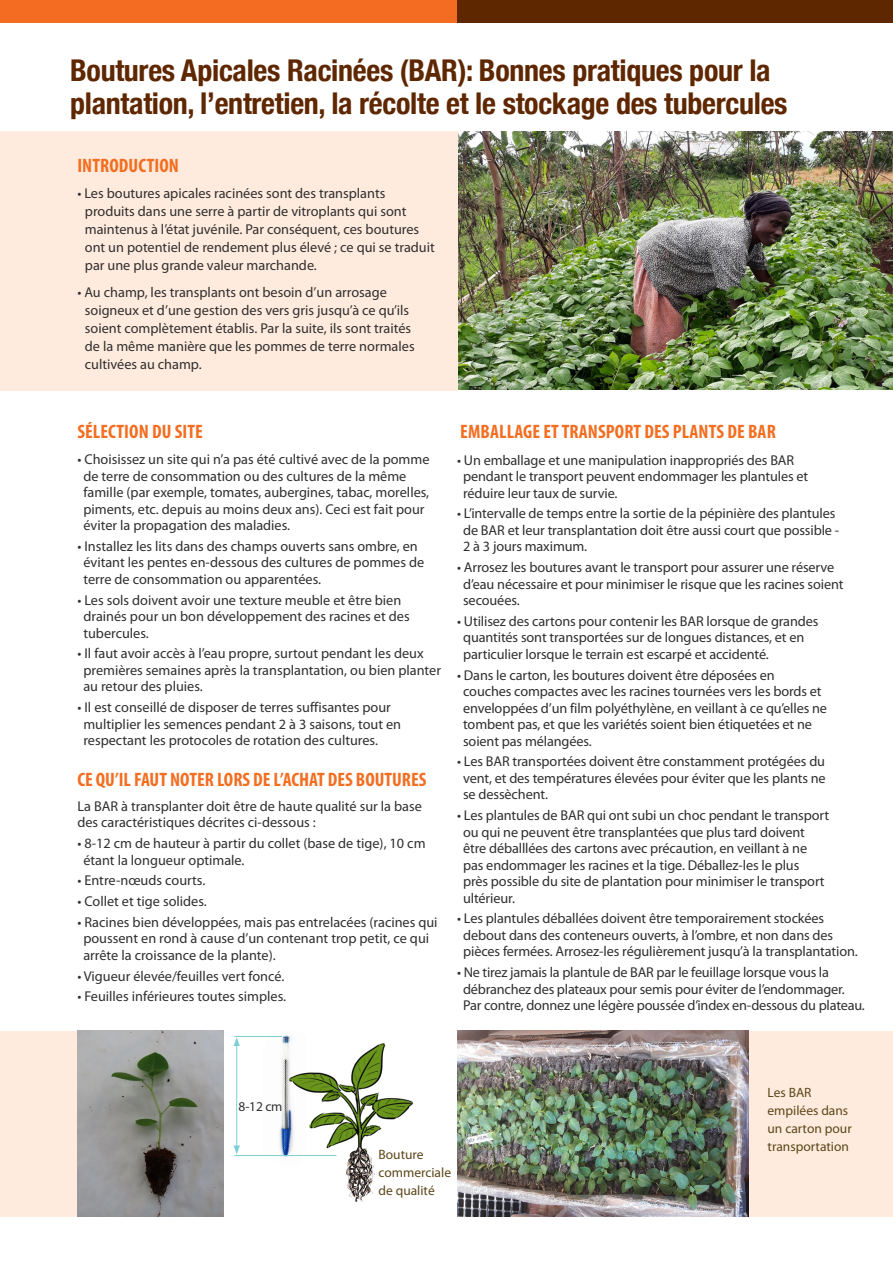
<style>
.page{position:relative;width:893px;height:1263px;background:#fff}
.page>*{position:absolute;margin:0;border:0;box-sizing:border-box;transform-origin:0 0}
.t1{font:700 condensed 30px/33px "Helvetica Neue";letter-spacing:-.01em;color:#5f2700}
.t2{font:700 condensed 19.5px "Myriad Pro";letter-spacing:.005em;color:#f36e21}
.t3{font:14.25px/16.5px "Myriad Pro";letter-spacing:-.01em;color:#312f30}
.t4{font:13.5px/18px "Myriad Pro";color:#5d471a}
.t5{font:13.5px "Myriad Pro";color:#312f30}
</style>
<div class="page">
<div style="left:457px;top:1031px;width:436px;height:185px;background:#feebdd"></div>
<img style="left:457px;top:131px;width:436px;height:259px">
<div style="left:0;top:0;width:561px;height:22px;background:#f36c21"></div>
<div style="left:457px;top:0;width:436px;height:22px;background:#5f2700"></div>
<div style="left:0;top:131px;width:457px;height:260px;background:#feebdd"></div>
<div style="left:0;top:1031px;width:224px;height:185px;background:#feebdd"></div>
<img style="left:77px;top:1031px;width:147px;height:185px">
<img style="left:279px;top:1035px;width:9px;height:122px">
<img style="left:457px;top:1031px;width:291px;height:185px">
<img style="left:288px;top:1035px;width:126px;height:167px">
<hr style="left:234px;top:1155px;width:102px;height:1px;background:#7ccfd6">
<hr style="left:234px;top:1036px;width:48px;height:1px;background:#7ccfd6">
<hr style="left:236px;top:1043px;width:1px;height:105px;background:#7ccfd6">
<svg style="left:234px;top:1037px;width:6px;height:9px"></svg>
<svg style="left:234px;top:1145px;width:6px;height:9px"></svg>
<p class="t1" style="left:70px;top:52px;width:719px">Boutures Apicales Racinées (BAR): Bonnes pratiques pour la plantation, l’entretien, la récolte et le stockage des tubercules</p>
<p class="t2" style="left:77px;top:153px;width:103px">INTRODUCTION</p>
<p class="t3" style="left:85px;top:185px;width:351px;line-height:18px;text-indent:-8px">• Les boutures apicales racinées sont des transplants produits dans une serre à partir de vitroplants qui sont maintenus à l’état juvénile. Par conséquent, ces boutures ont un potentiel de rendement plus élevé ; ce qui se traduit par une plus grande valeur marchande.</p>
<p class="t3" style="left:85px;top:283px;width:331px;line-height:18px;text-indent:-8px">• Au champ, les transplants ont besoin d’un arrosage soigneux et d’une gestion des vers gris jusqu’à ce qu’ils soient complètement établis. Par la suite, ils sont traités de la même manière que les pommes de terre normales cultivées au champ.</p>
<p class="t2" style="left:77px;top:419px;width:127px">SÉLECTION DU SITE</p>
<p class="t3" style="left:83px;top:451px;width:348px;text-indent:-6px">• Choisissez un site qui n’a pas été cultivé avec de la pomme de terre de consommation ou des cultures de la même famille (par exemple, tomates, aubergines, tabac, morelles, piments, etc. depuis au moins deux ans). Ceci est fait pour éviter la propagation des maladies.</p>
<p class="t3" style="left:83px;top:538px;width:342px;text-indent:-6px">• Installez les lits dans des champs ouverts sans ombre, en évitant les pentes en-dessous des cultures de pommes de terre de consommation ou apparentées.</p>
<p class="t3" style="left:83px;top:592px;width:328px;text-indent:-6px">• Les sols doivent avoir une texture meuble et être bien drainés pour un bon développement des racines et des tubercules.</p>
<p class="t3" style="left:83px;top:646px;width:359px;text-indent:-6px">• Il faut avoir accès à l’eau propre, surtout pendant les deux premières semaines après la transplantation, ou bien planter au retour des pluies.</p>
<p class="t3" style="left:83px;top:699px;width:319px;text-indent:-6px">• Il est conseillé de disposer de terres suffisantes pour multiplier les semences pendant 2 à 3 saisons, tout en respectant les protocoles de rotation des cultures.</p>
<p class="t2" style="left:77px;top:767px;width:351px">CE QU’IL FAUT NOTER LORS DE L’ACHAT DES BOUTURES</p>
<p class="t3" style="left:77px;top:798px;width:346px">La BAR à transplanter doit être de haute qualité sur la base des caractéristiques décrites ci-dessous :</p>
<p class="t3" style="left:83px;top:835px;width:344px;text-indent:-6px">• 8-12 cm de hauteur à partir du collet (base de tige), 10 cm étant la longueur optimale.</p>
<p class="t3" style="left:77px;top:873px;width:129px">• Entre-nœuds courts.</p>
<p class="t3" style="left:77px;top:893px;width:131px">• Collet et tige solides.</p>
<p class="t3" style="left:83px;top:914px;width:356px;text-indent:-6px">• Racines bien développées, mais pas entrelacées (racines qui poussent en rond à cause d’un contenant trop petit, ce qui arrête la croissance de la plante).</p>
<p class="t3" style="left:77px;top:968px;width:208px">• Vigueur élevée/feuilles vert foncé.</p>
<p class="t3" style="left:77px;top:989px;width:210px">• Feuilles inférieures toutes simples.</p>
<p class="t2" style="left:460px;top:419px;width:317px">EMBALLAGE ET TRANSPORT DES PLANTS DE BAR</p>
<p class="t3" style="left:463px;top:452px;width:347px;text-indent:-6px">• Un emballage et une manipulation inappropriés des BAR pendant le transport peuvent endommager les plantules et réduire leur taux de survie.</p>
<p class="t3" style="left:463px;top:505px;width:378px;text-indent:-6px">• L’intervalle de temps entre la sortie de la pépinière des plantules de BAR et leur transplantation doit être aussi court que possible -<br>2 à 3 jours maximum.</p>
<p class="t3" style="left:463px;top:559px;width:382px;text-indent:-6px">• Arrosez les boutures avant le transport pour assurer une réserve d’eau nécessaire et pour minimiser le risque que les racines soient secouées.</p>
<p class="t3" style="left:463px;top:613px;width:357px;text-indent:-6px">• Utilisez des cartons pour contenir les BAR lorsque de grandes quantités sont transportées sur de longues distances, et en particulier lorsque le terrain est escarpé et accidenté.</p>
<p class="t3" style="left:463px;top:667px;width:365px;text-indent:-6px">• Dans le carton, les boutures doivent être déposées en<br>couches compactes avec les racines tournées vers les bords et enveloppées d’un film polyéthylène, en veillant à ce qu’elles ne tombent pas, et que les variétés soient bien étiquetées et ne soient pas mélangées.</p>
<p class="t3" style="left:463px;top:753px;width:364px;text-align:justify;text-indent:-6px">• Les BAR transportées doivent être constamment protégées du vent, et des températures élevées pour éviter que les plants ne se dessèchent.</p>
<p class="t3" style="left:463px;top:807px;width:367px;text-indent:-6px">• Les plantules de BAR qui ont subi un choc pendant le transport ou qui ne peuvent être transplantées que plus tard doivent être déballlées des cartons avec précaution, en veillant à ne pas endommager les racines et la tige. Déballez-les le plus<br>près possible du site de plantation pour minimiser le transport ultérieur.</p>
<p class="t3" style="left:463px;top:910px;width:396px;text-indent:-6px">• Les plantules déballées doivent être temporairement stockées debout dans des conteneurs ouverts, à l’ombre, et non dans des pièces fermées. Arrosez-les régulièrement jusqu’à la transplantation.</p>
<p class="t3" style="left:463px;top:964px;width:403px;text-indent:-6px">• Ne tirez jamais la plantule de BAR par le feuillage lorsque vous la débranchez des plateaux pour semis pour éviter de l’endommager.<br>Par contre, donnez une légère poussée d’index en-dessous du plateau.</p>
<p class="t5" style="left:239px;top:1099px;width:45px">8-12 cm</p>
<p class="t4" style="left:378px;top:1146px;width:74px">Bouture commerciale de qualité</p>
<p class="t4" style="left:767px;top:1083px;width:86px">Les BAR empilées dans un carton pour transportation</p>
</div>
